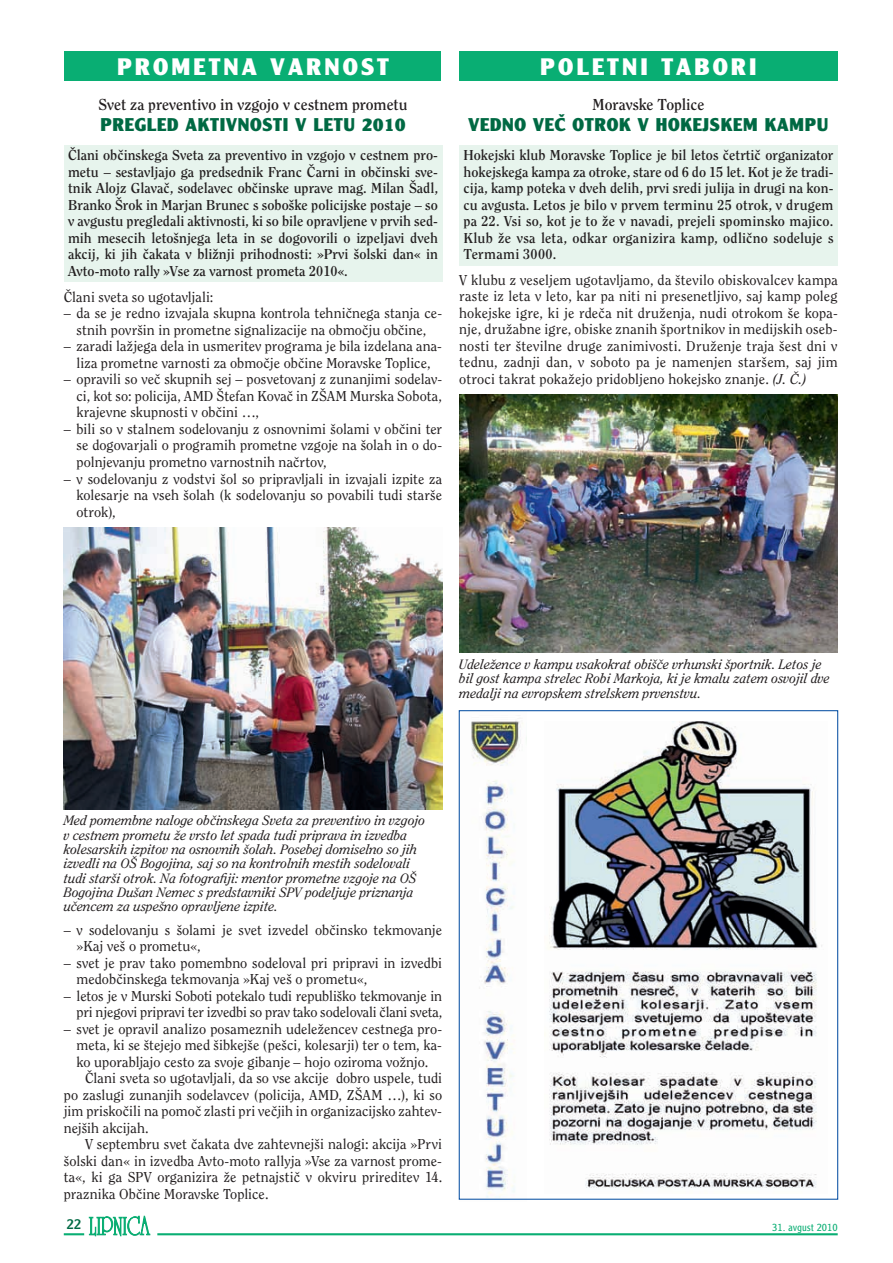
<style>
.page{position:relative;width:893px;height:1263px;background:#fff}
.page>*{position:absolute;margin:0;border:0;box-sizing:border-box;transform-origin:0 0}
.t1{font:23.25px "Clearface Goth UB";letter-spacing:.1em;color:#fff}
.t2{font:18px "Clearface Goth UB";color:#006943}
.t3{font:700 15.75px "Clearface O Taa";letter-spacing:-.005em;color:#231f20}
.t4{font:14.25px/16.5px "Clearface O Taa";color:#231f20;text-align:justify}
.t5{font:700 14.25px/16.5px "Clearface O Taa";color:#231f20;text-align:justify}
.t6{font:14.25px "Clearface Goth N";color:#006943}
.t7{font:italic 13.5px/14.2px "Clearface O Taa";color:#231f20}
.t8{font:10.5px "Clearface Goth L";color:#09ae73}
.s1{font-style:italic}
</style>
<div class="page">
<div style="left:64px;top:51px;width:774px;height:30px;background:#09ae73"></div>
<hr style="left:157px;top:1233px;width:681px;height:2px;background:#09ae73">
<svg style="left:89px;top:1216px;width:61px;height:20px"></svg>
<hr style="left:64px;top:1233px;width:20px;height:2px;background:#09ae73">
<img style="left:64px;top:527px;width:378px;height:282px">
<div style="left:459px;top:145px;width:379px;height:121px;background:#e7f4ed"></div>
<div style="left:64px;top:145px;width:378px;height:137px;background:#e7f4ed"></div>
<div style="left:441px;top:44px;width:17px;height:54px;background:#fff"></div>
<img style="left:459px;top:394px;width:379px;height:259px">
<img style="left:471px;top:721px;width:52px;height:477px">
<img style="left:549px;top:721px;width:273px;height:467px">
<h1 class="t1" style="left:117px;top:58px;width:274px">PROMETNA VARNOST</h1>
<h1 class="t1" style="left:540px;top:58px;width:219px">POLETNI TABORI</h1>
<p class="t3" style="left:98px;top:98px;width:311px">Svet za preventivo in vzgojo v cestnem prometu</p>
<p class="t2" style="left:100px;top:118px;width:307px">PREGLED AKTIVNOSTI V LETU 2010</p>
<p class="t5" style="left:68px;top:148px;width:371px">Člani občinskega Sveta za preventivo in vzgojo v cestnem pro&shy;metu – sestavljajo ga predsednik Franc Čarni in občinski sve&shy;tnik Alojz Glavač, sodelavec občinske uprave mag. Milan Šadl, Branko Šrok in Marjan Brunec s soboške policijske postaje – so v avgustu pregledali aktivnosti, ki so bile opravljene v prvih sed&shy;mih mesecih letošnjega leta in se dogovorili o izpeljavi dveh akcij, ki jih čakata v bližnji prihodnosti: »Prvi šolski dan« in Avto-moto rally »Vse za varnost prometa 2010«.</p>
<p class="t4" style="left:64px;top:290px;width:151px">Člani sveta so ugotavljali:</p>
<p class="t4" style="left:64px;top:306px;width:380px;text-align:center">– da se je redno izvajala skupna kontrola tehničnega stanja ce&shy;stnih površin in prometne signalizacije na območju občine,</p>
<p class="t4" style="left:64px;top:339px;width:380px;text-align:center">– zaradi lažjega dela in usmeritev programa je bila izdelana ana&shy;liza prometne varnosti za območje občine Moravske Toplice,</p>
<p class="t4" style="left:77px;top:372px;width:367px;text-indent:-13px">– opravili so več skupnih sej – posvetovanj z zunanjimi sodelav&shy;ci, kot so: policija, AMD Štefan Kovač in ZŠAM Murska Sobota, krajevne skupnosti v občini …,</p>
<p class="t4" style="left:77px;top:422px;width:367px;text-indent:-13px">– bili so v stalnem sodelovanju z osnovnimi šolami v občini ter se dogovarjali o programih prometne vzgoje na šolah in o do&shy;polnjevanju prometno varnostnih načrtov,</p>
<p class="t4" style="left:77px;top:471px;width:367px;text-indent:-13px">– v sodelovanju z vodstvi šol so pripravljali in izvajali izpite za kolesarje na vseh šolah (k sodelovanju so povabili tudi starše otrok),</p>
<p class="t3" style="left:593px;top:98px;width:113px">Moravske Toplice</p>
<p class="t2" style="left:468px;top:118px;width:362px">VEDNO VEŒ OTROK V HOKEJSKEM KAMPU</p>
<p class="t5" style="left:463px;top:148px;width:372px">Hokejski klub Moravske Toplice je bil letos četrtič organizator hokejskega kampa za otroke, stare od 6 do 15 let. Kot je že tradi&shy;cija, kamp poteka v dveh delih, prvi sredi julija in drugi na kon&shy;cu avgusta. Letos je bilo v prvem terminu 25 otrok, v drugem pa 22. Vsi so, kot je to že v navadi, prejeli spominsko majico.<br>Klub že vsa leta, odkar organizira kamp, odlično sodeluje s Termami 3000.</p>
<p class="t4" style="left:459px;top:273px;width:380px">V klubu z veseljem ugotavljamo, da število obiskovalcev kampa raste iz leta v leto, kar pa niti ni presenetljivo, saj kamp poleg hokejske igre, ki je rdeča nit druženja, nudi otrokom še kopa&shy;nje, družabne igre, obiske znanih športnikov in medijskih oseb&shy;nosti ter številne druge zanimivosti. Druženje traja šest dni v tednu, zadnji dan, v soboto pa je namenjen staršem, saj jim otroci takrat pokažejo pridobljeno hokejsko znanje. <span class="s1">(J. Č.)</span></p>
<p class="t7" style="left:459px;top:658px;width:372px">Udeležence v kampu vsakokrat obišče vrhunski športnik. Letos je bil gost kampa strelec Robi Markoja, ki je kmalu zatem osvojil dve medalji na evropskem strelskem prvenstvu.</p>
<p class="t7" style="left:64px;top:814px;width:363px">Med pomembne naloge občinskega Sveta za preventivo in vzgojo v cestnem prometu že vrsto let spada tudi priprava in izvedba kolesarskih izpitov na osnovnih šolah. Posebej domiselno so jih izvedli na OŠ Bogojina, saj so na kontrolnih mestih sodelovali tudi starši otrok. Na fotografiji: mentor prometne vzgoje na OŠ Bogojina Dušan Nemec s predstavniki SPV podeljuje priznanja učencem za uspešno opravljene izpite.</p>
<p class="t4" style="left:77px;top:922px;width:367px;text-indent:-13px">– v sodelovanju s šolami je svet izvedel občinsko tekmovanje »Kaj veš o prometu«,</p>
<p class="t4" style="left:77px;top:955px;width:367px;text-indent:-13px">– svet je prav tako pomembno sodeloval pri pripravi in izvedbi medobčinskega tekmovanja »Kaj veš o prometu«,</p>
<p class="t4" style="left:64px;top:988px;width:380px;text-align:right">– letos je v Murski Soboti potekalo tudi republiško tekmovanje in pri njegovi pripravi ter izvedbi so prav tako sodelovali člani sveta,</p>
<p class="t4" style="left:64px;top:1021px;width:380px">– svet je opravil analizo posameznih udeležencev cestnega pro-</p>
<p class="t4" style="left:77px;top:1038px;width:367px">meta, ki se štejejo med šibkejše (pešci, kolesarji) ter o tem, ka-</p>
<p class="t4" style="left:77px;top:1054px;width:353px">ko uporabljajo cesto za svoje gibanje <span class="s1">–</span> hojo oziroma vožnjo.</p>
<p class="t4" style="left:85px;top:1071px;width:359px">Člani sveta so ugotavljali, da so vse akcije dobro uspele, tudi</p>
<p class="t4" style="left:64px;top:1087px;width:380px">po zaslugi zunanjih sodelavcev (policija, AMD, ZŠAM …), ki so</p>
<p class="t4" style="left:64px;top:1104px;width:380px">jim priskočili na pomoč zlasti pri večjih in organizacijsko zahtev-</p>
<p class="t4" style="left:64px;top:1120px;width:87px">nejših akcijah.</p>
<p class="t4" style="left:85px;top:1137px;width:359px">V septembru svet čakata dve zahtevnejši nalogi: akcija »Prvi</p>
<p class="t4" style="left:64px;top:1153px;width:380px">šolski dan« in izvedba Avto-moto rallyja »Vse za varnost prome-</p>
<p class="t4" style="left:64px;top:1170px;width:380px">ta«, ki ga SPV organizira že petnajstič v okviru prireditev 14.</p>
<p class="t4" style="left:64px;top:1186px;width:206px">praznika Občine Moravske Toplice.</p>
<p class="t6" style="left:66px;top:1219px;width:16px">22</p>
<p class="t8" style="left:772px;top:1223px;width:67px">31. avgust 2010</p>
</div>
